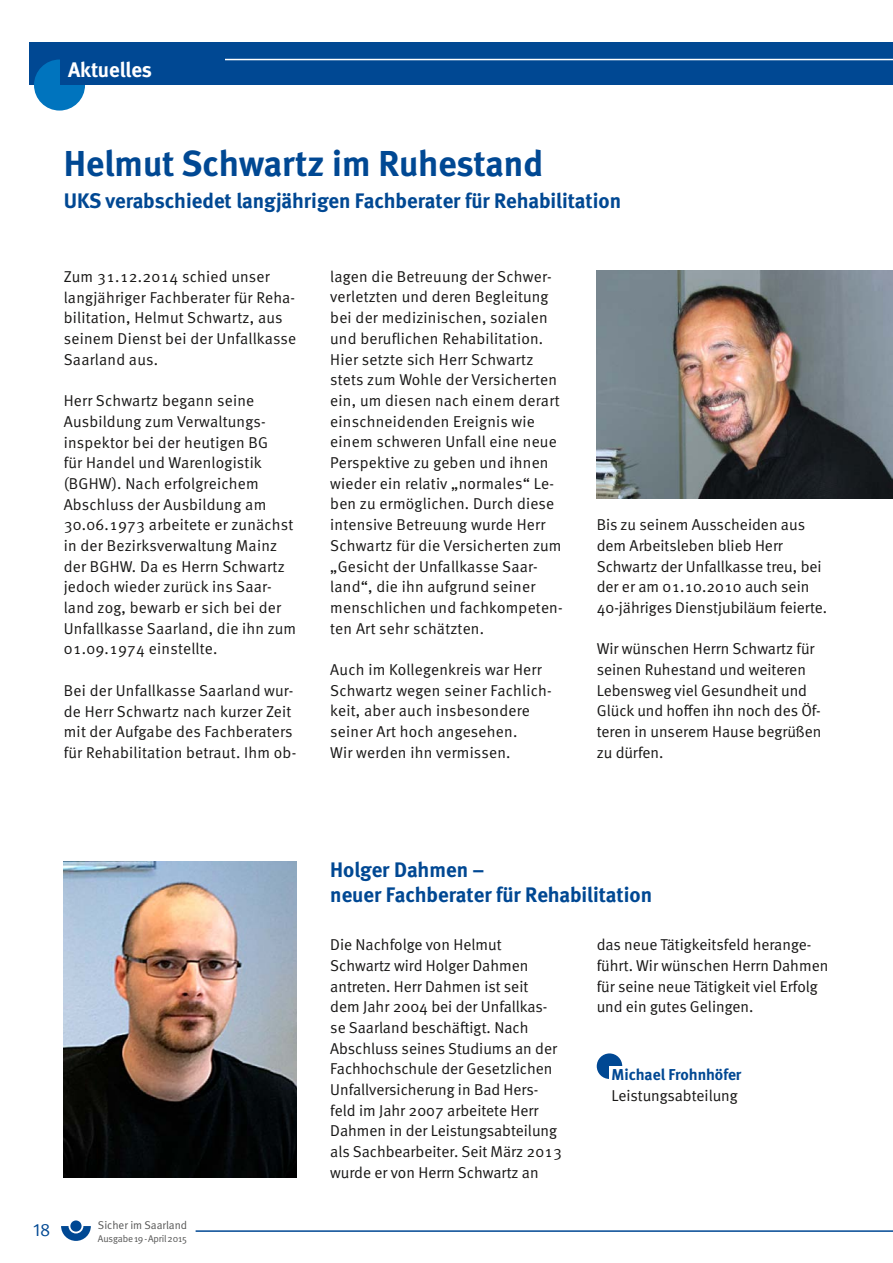
<style>
.page{position:relative;width:893px;height:1263px;background:#fff}
.page>*{position:absolute;margin:0;border:0;box-sizing:border-box;transform-origin:0 0}
.t1{font:700 36px "DGUV Meta";color:#004893}
.t2{font:700 21px/25.5px "DGUV Meta";letter-spacing:-.005em;color:#004893}
.t3{font:700 21px "DGUV Meta";letter-spacing:-.005em;color:#fff}
.t4{font:18px "DGUV Meta";color:#004893}
.t5{font:15.75px/20.7px "DGUV Meta";letter-spacing:.01em;color:#181716}
.t6{font:700 15.75px "DGUV Meta";letter-spacing:-.005em;color:#004893}
.t7{font:11.25px "DGUV Meta";color:#565655}
.t8{font:9.75px "DGUV Meta";letter-spacing:-.01em;color:#565655}
</style>
<div class="page">
<hr style="left:196px;top:1230px;width:697px;height:2px;background:#004893">
<svg style="left:61px;top:1226px;width:30px;height:15px"></svg>
<div style="left:70px;top:1220px;width:12px;height:11px;background:#004893;border-radius:50%"></div>
<div style="left:597px;top:1053px;width:25px;height:26px;background:#004893;border-radius:50%"></div>
<div style="left:609px;top:1066px;width:220px;height:34px;background:#fff"></div>
<img style="left:597px;top:270px;width:296px;height:229px">
<img style="left:64px;top:861px;width:232px;height:317px">
<div style="left:30px;top:43px;width:863px;height:42px;background:#004893"></div>
<hr style="left:195px;top:59px;width:698px;height:1px;background:#fff">
<div style="left:34px;top:60px;width:51px;height:51px;background:#0074be;border-radius:50%"></div>
<div style="left:60px;top:56px;width:165px;height:29px;background:#004893"></div>
<h2 class="t3" style="left:68px;top:57px;width:86px">Aktuelles</h2>
<h1 class="t1" style="left:64px;top:142px;width:481px">Helmut Schwartz im Ruhestand</h1>
<h2 class="t2" style="left:64px;top:189px;width:559px">UKS verabschiedet langjährigen Fachberater für Rehabilitation</h2>
<p class="t5" style="left:64px;top:266px;width:234px">Zum 31.12.2014 schied unser langjähriger Fachberater für Reha&shy;bilitation, Helmut Schwartz, aus seinem Dienst bei der Unfallkasse<br>Saarland aus.</p>
<p class="t5" style="left:64px;top:391px;width:234px">Herr Schwartz begann seine<br>Ausbildung zum Verwaltungs&shy;inspektor bei der heutigen BG<br>für Handel und Warenlogistik (BGHW). Nach erfolgreichem<br>Abschluss der Ausbildung am<br>30.06.1973 arbeitete er zunächst in der Bezirksverwaltung Mainz der BGHW. Da es Herrn Schwartz jedoch wieder zurück ins Saar&shy;land zog, bewarb er sich bei der<br>Unfallkasse Saarland, die ihn zum<br>01.09.1974 einstellte.</p>
<p class="t5" style="left:64px;top:680px;width:234px">Bei der Unfallkasse Saarland wur&shy;de Herr Schwartz nach kurzer Zeit mit der Aufgabe des Fachberaters für Rehabilitation betraut. Ihm ob-</p>
<p class="t5" style="left:330px;top:266px;width:234px">lagen die Betreuung der Schwer&shy;verletzten und deren Begleitung bei der medizinischen, sozialen und beruflichen Rehabilitation.<br>Hier setzte sich Herr Schwartz stets zum Wohle der Versicherten ein, um diesen nach einem derart einschneidenden Ereignis wie einem schweren Unfall eine neue<br>Perspektive zu geben und ihnen wieder ein relativ „normales“ Le&shy;ben zu ermöglichen. Durch diese intensive Betreuung wurde Herr<br>Schwartz für die Versicherten zum „Gesicht der Unfallkasse Saar&shy;land“, die ihn aufgrund seiner menschlichen und fachkompeten&shy;ten Art sehr schätzten.</p>
<p class="t5" style="left:330px;top:660px;width:223px">Auch im Kollegenkreis war Herr<br>Schwartz wegen seiner Fachlich&shy;keit, aber auch insbesondere seiner Art hoch angesehen.<br>Wir werden ihn vermissen.</p>
<p class="t5" style="left:597px;top:515px;width:232px">Bis zu seinem Ausscheiden aus dem Arbeitsleben blieb Herr<br>Schwartz der Unfallkasse treu, bei der er am 01.10.2010 auch sein<br>40-jähriges Dienstjubiläum feierte.</p>
<p class="t5" style="left:597px;top:639px;width:226px">Wir wünschen Herrn Schwartz für seinen Ruhestand und weiteren<br>Lebensweg viel Gesundheit und<br>Glück und hoffen ihn noch des Öf&shy;teren in unserem Hause begrüßen zu dürfen.</p>
<p class="t4" style="left:33px;top:1219px;width:19px">18</p>
<p class="t7" style="left:98px;top:1218px;width:91px">Sicher im Saarland</p>
<p class="t8" style="left:98px;top:1233px;width:91px">Ausgabe 19 - April 2015</p>
<h2 class="t2" style="left:330px;top:857px;width:323px">Holger Dahmen –<br>neuer Fachberater für Rehabilitation</h2>
<p class="t5" style="left:330px;top:935px;width:233px">Die Nachfolge von Helmut<br>Schwartz wird Holger Dahmen antreten. Herr Dahmen ist seit<br>dem Jahr 2004 bei der Unfallkas&shy;se Saarland beschäftigt. Nach<br>Abschluss seines Studiums an der<br>Fachhochschule der Gesetzlichen<br>Unfallversicherung in Bad Hers&shy;feld im Jahr 2007 arbeitete Herr<br>Dahmen in der Leistungsabteilung als Sachbearbeiter. Seit März 2013 wurde er von Herrn Schwartz an</p>
<p class="t5" style="left:597px;top:935px;width:233px">das neue Tätigkeitsfeld herange&shy;führt. Wir wünschen Herrn Dahmen für seine neue Tätigkeit viel Erfolg und ein gutes Gelingen.</p>
<p class="t6" style="left:612px;top:1065px;width:132px">Michael Frohnhöfer</p>
<p class="t5" style="left:612px;top:1085px;width:128px">Leistungsabteilung</p>
</div>
